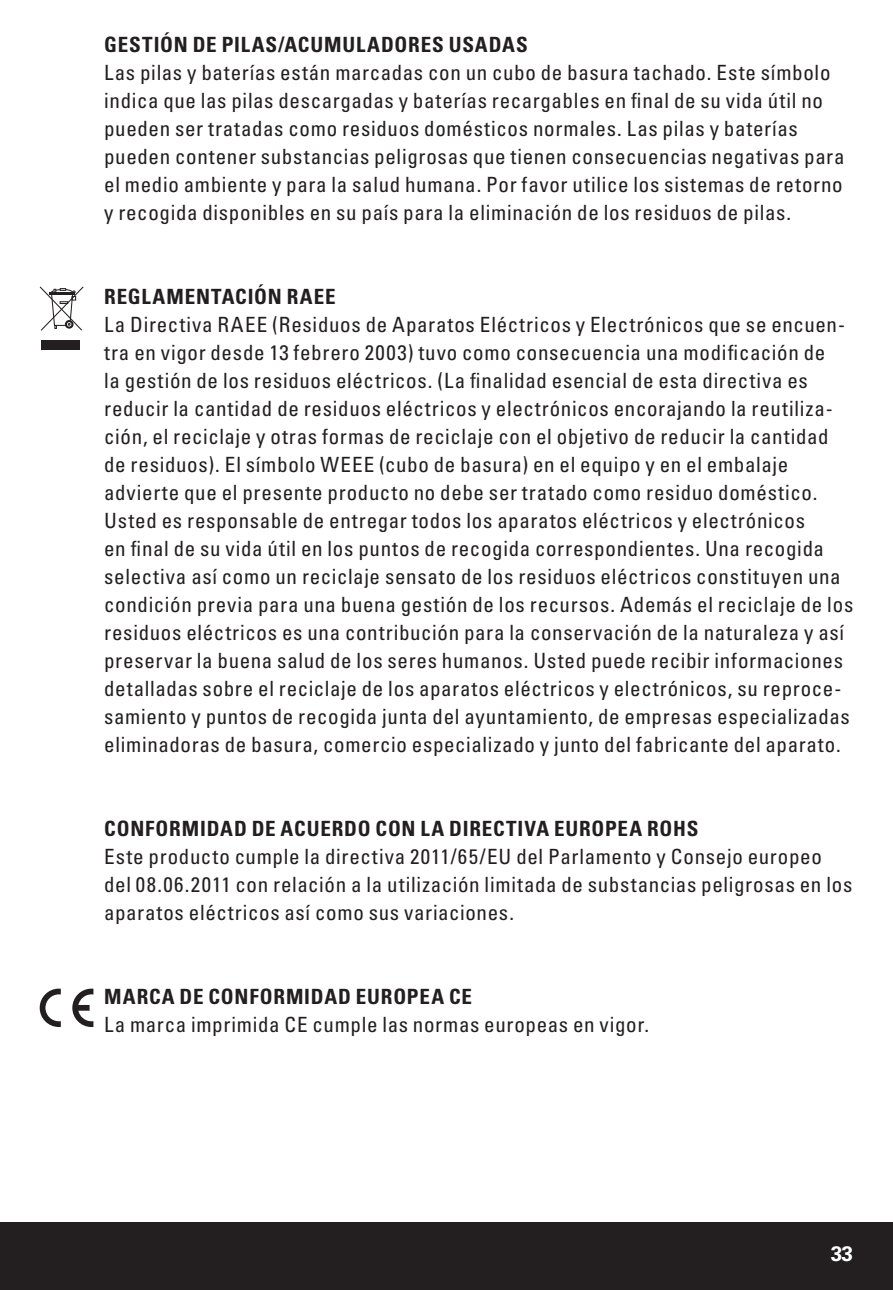
<style>
.page{position:relative;width:893px;height:1290px;background:#fff}
.page>*{position:absolute;margin:0;border:0;box-sizing:border-box;transform-origin:0 0}
.t1{font:condensed 21px/28px "Univers LTCYR 57";letter-spacing:.03em;color:#231f20}
.t2{font:21px "Univers LTCYR 67 Bold Cond";letter-spacing:.04em;color:#231f20}
.t3{font:700 21px "Univers LTCYR 65";color:#fff}
</style>
<div class="page">
<div style="left:0;top:1222px;width:893px;height:68px;background:#231f20"></div>
<svg style="left:40px;top:988px;width:21px;height:39px"></svg>
<svg style="left:72px;top:988px;width:21px;height:39px"></svg>
<svg style="left:40px;top:286px;width:44px;height:45px"></svg>
<div style="left:42px;top:340px;width:38px;height:10px;background:#231f20"></div>
<p class="t2" style="left:104px;top:31px;width:425px">GESTIÓN DE PILAS/ACUMULADORES USADAS</p>
<p class="t1" style="left:104px;top:57px;width:742px">Las pilas y baterías están marcadas con un cubo de basura tachado. Este símbolo indica que las pilas descargadas y baterías recargables en final de su vida útil no pueden ser tratadas como residuos domésticos normales. Las pilas y baterías pueden contener substancias peligrosas que tienen consecuencias negativas para el medio ambiente y para la salud humana. Por favor utilice los sistemas de retorno y recogida disponibles en su país para la eliminación de los residuos de pilas.</p>
<p class="t2" style="left:104px;top:283px;width:233px">REGLAMENTACIÓN RAEE</p>
<p class="t1" style="left:104px;top:309px;width:751px">La Directiva RAEE (Residuos de Aparatos Eléctricos y Electrónicos que se encuen&shy;tra en vigor desde 13 febrero 2003) tuvo como consecuencia una modificación de<br>la gestión de los residuos eléctricos. (La finalidad esencial de esta directiva es reducir la cantidad de residuos eléctricos y electrónicos encorajando la reutiliza&shy;ción, el reciclaje y otras formas de reciclaje con el objetivo de reducir la cantidad de residuos). El símbolo WEEE (cubo de basura) en el equipo y en el embalaje advierte que el presente producto no debe ser tratado como residuo doméstico.<br>Usted es responsable de entregar todos los aparatos eléctricos y electrónicos<br>en final de su vida útil en los puntos de recogida correspondientes. Una recogida selectiva así como un reciclaje sensato de los residuos eléctricos constituyen una condición previa para una buena gestión de los recursos. Además el reciclaje de los residuos eléctricos es una contribución para la conservación de la naturaleza y así preservar la buena salud de los seres humanos. Usted puede recibir informaciones detalladas sobre el reciclaje de los aparatos eléctricos y electrónicos, su reproce&shy;samiento y puntos de recogida junta del ayuntamiento, de empresas especializadas eliminadoras de basura, comercio especializado y junto del fabricante del aparato.</p>
<p class="t2" style="left:104px;top:815px;width:596px">CONFORMIDAD DE ACUERDO CON LA DIRECTIVA EUROPEA ROHS</p>
<p class="t1" style="left:104px;top:841px;width:750px">Este producto cumple la directiva 2011/65/EU del Parlamento y Consejo europeo del 08.06.2011 con relación a la utilización limitada de substancias peligrosas en los aparatos eléctricos así como sus variaciones.</p>
<p class="t2" style="left:104px;top:983px;width:369px">MARCA DE CONFORMIDAD EUROPEA CE</p>
<p class="t1" style="left:104px;top:1009px;width:546px">La marca imprimida CE cumple las normas europeas en vigor.</p>
<p class="t3" style="left:831px;top:1239px;width:24px">33</p>
</div>
